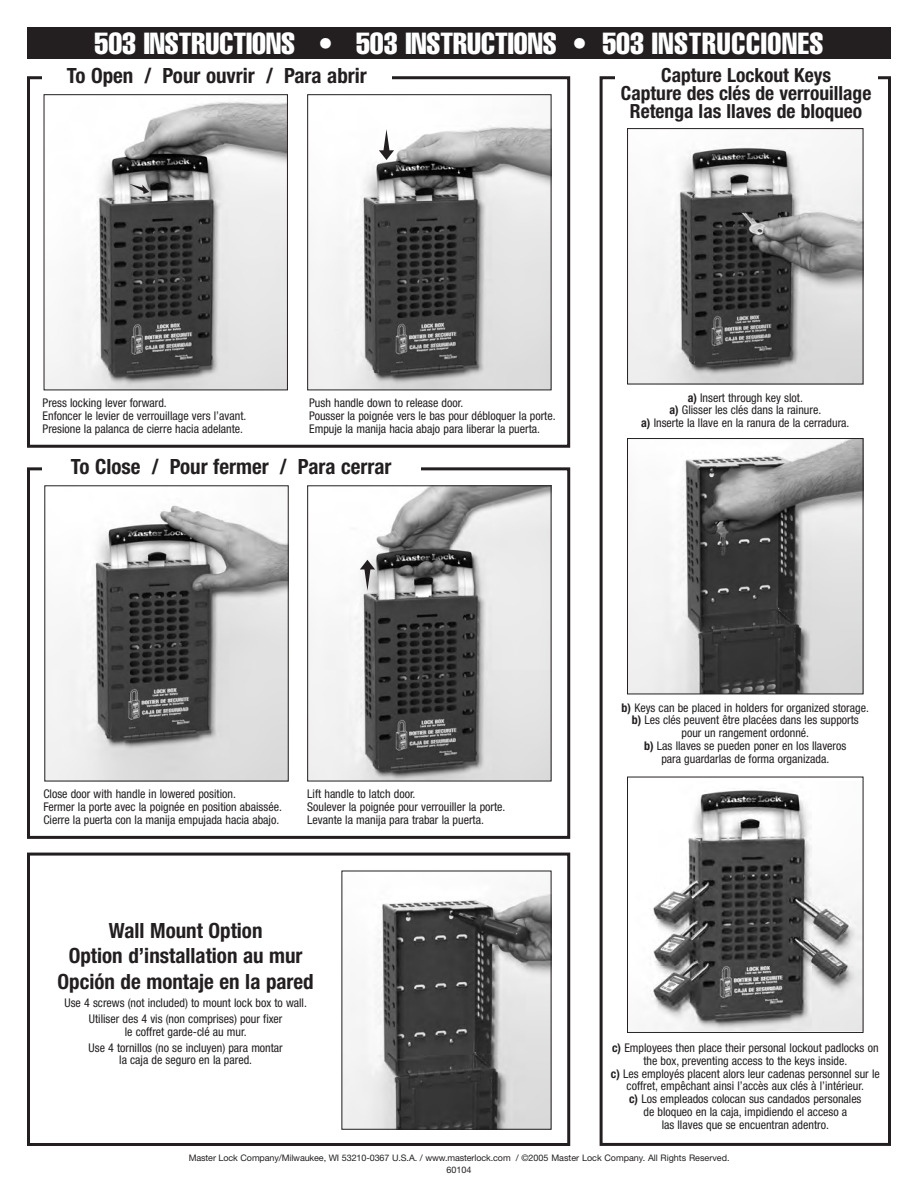
<style>
.page{position:relative;width:918px;height:1188px;background:#fff}
.page>*{position:absolute;margin:0;border:0;box-sizing:border-box;transform-origin:0 0}
.t1{font:extra-condensed 30px "Helvetica";color:#fff}
.t2{font:700 condensed 21px/25.2px "Helvetica Neue";color:#231f20;text-align:center}
.t3{font:700 condensed 19.5px/18px "Helvetica Neue";color:#231f20;text-align:center}
.t4{font:condensed 12px/12.8px "Helvetica Neue";color:#231f20;text-align:center}
.t5{font:9px/12px "Helvetica Neue";letter-spacing:-.01em;color:#231f20;text-align:center}
.s1{font-weight:700}
</style>
<div class="page">
<div style="left:27px;top:467px;width:543px;height:372px;border:3px solid #231f20"></div>
<div style="left:42px;top:459px;width:378px;height:20px;background:#fff"></div>
<div style="left:27px;top:76px;width:543px;height:372px;border:3px solid #231f20"></div>
<div style="left:27px;top:27px;width:864px;height:32px;background:#231f20"></div>
<img style="left:46px;top:101px;width:240px;height:287px">
<div style="left:44px;top:94px;width:244px;height:296px;border:1px solid #231f20"></div>
<img style="left:46px;top:505px;width:241px;height:274px">
<div style="left:27px;top:853px;width:543px;height:293px;border:3px solid #231f20"></div>
<img style="left:344px;top:893px;width:205px;height:235px">
<div style="left:342px;top:871px;width:209px;height:259px;border:1px solid #231f20"></div>
<img style="left:309px;top:487px;width:240px;height:292px">
<div style="left:307px;top:485px;width:244px;height:296px;border:1px solid #231f20"></div>
<img style="left:309px;top:122px;width:240px;height:266px">
<div style="left:307px;top:94px;width:244px;height:296px;border:1px solid #231f20"></div>
<div style="left:42px;top:68px;width:349px;height:20px;background:#fff"></div>
<div style="left:600px;top:76px;width:291px;height:1070px;border:3px solid #231f20"></div>
<img style="left:629px;top:440px;width:232px;height:252px">
<div style="left:627px;top:438px;width:236px;height:256px;border:1px solid #231f20"></div>
<img style="left:651px;top:790px;width:210px;height:240px">
<div style="left:627px;top:777px;width:236px;height:256px;border:1px solid #231f20"></div>
<div style="left:615px;top:68px;width:263px;height:69px;background:#fff"></div>
<img style="left:629px;top:147px;width:232px;height:235px">
<div style="left:627px;top:128px;width:236px;height:256px;border:1px solid #231f20"></div>
<svg style="left:129px;top:179px;width:21px;height:18px"></svg>
<svg style="left:379px;top:129px;width:15px;height:31px"></svg>
<svg style="left:360px;top:560px;width:15px;height:31px"></svg>
<h1 class="t1" style="left:94px;top:33px;width:731px">503 INSTRUCTIONS • 503 INSTRUCTIONS • 503 INSTRUCCIONES</h1>
<h2 class="t2" style="left:67px;top:64px;width:302px">To Open / Pour ouvrir / Para abrir</h2>
<h3 class="t3" style="left:621px;top:67px;width:252px">Capture Lockout Keys<br>Capture des clés de verrouillage<br>Retenga las llaves de bloqueo</h3>
<p class="t4" style="left:43px;top:398px;width:205px;text-align:left">Press locking lever forward.<br>Enfoncer le levier de verrouillage vers l’avant.<br>Presione la palanca de cierre hacia adelante.</p>
<p class="t4" style="left:309px;top:398px;width:248px;text-align:left">Push handle down to release door.<br>Pousser la poignée vers le bas pour débloquer la porte.<br>Empuje la manija hacia abajo para liberar la puerta.</p>
<h2 class="t2" style="left:71px;top:456px;width:322px">To Close / Pour fermer / Para cerrar</h2>
<p class="t4" style="left:641px;top:392px;width:210px"><span class="s1">a)</span> Insert through key slot.<br><span class="s1">a)</span> Glisser les clés dans la rainure.<br><span class="s1">a)</span> Inserte la llave en la ranura de la cerradura.</p>
<p class="t4" style="left:43px;top:789px;width:240px;text-align:left">Close door with handle in lowered position.<br>Fermer la porte avec la poignée en position abaissée.<br>Cierre la puerta con la manija empujada hacia abajo.</p>
<p class="t4" style="left:307px;top:789px;width:200px;text-align:left">Lift handle to latch door.<br>Soulever la poignée pour verrouiller la porte.<br>Levante la manija para trabar la puerta.</p>
<h2 class="t2" style="left:58px;top:920px;width:258px">Wall Mount Option<br>Option d’installation au mur<br>Opción de montaje en la pared</h2>
<p class="t4" style="left:65px;top:996px;width:244px;line-height:16px">Use 4 screws (not included) to mount lock box to wall.<br>Utiliser des 4 vis (non comprises) pour fixer</p>
<p class="t4" style="left:89px;top:1024px;width:196px;line-height:16px">le coffret garde-clé au mur.<br>Use 4 tornillos (no se incluyen) para montar</p>
<p class="t4" style="left:119px;top:1055px;width:134px">la caja de seguro en la pared.</p>
<p class="t4" style="left:622px;top:702px;width:249px"><span class="s1">b)</span> Keys can be placed in holders for organized storage. <span class="s1">b)</span> Les clés peuvent être placées dans les supports pour un rangement ordonné.<br><span class="s1">b)</span> Las llaves se pueden poner en los llaveros<br>para guardarlas de forma organizada.</p>
<p class="t4" style="left:611px;top:1043px;width:270px"><span class="s1">c)</span> Employees then place their personal lockout padlocks on the box, preventing access to the keys inside.<br><span class="s1">c)</span> Les employés placent alors leur cadenas personnel sur le coffret, empêchant ainsi l’accès aux clés à l’intérieur.<br><span class="s1">c)</span> Los empleados colocan sus candados personales<br>de bloqueo en la caja, impidiendo el acceso a<br>las llaves que se encuentran adentro.</p>
<p class="t5" style="left:189px;top:1153px;width:542px">Master Lock Company/Milwaukee, WI 53210-0367 U.S.A. / www.masterlock.com / ©2005 Master Lock Company. All Rights Reserved.<br>60104</p>
</div>
